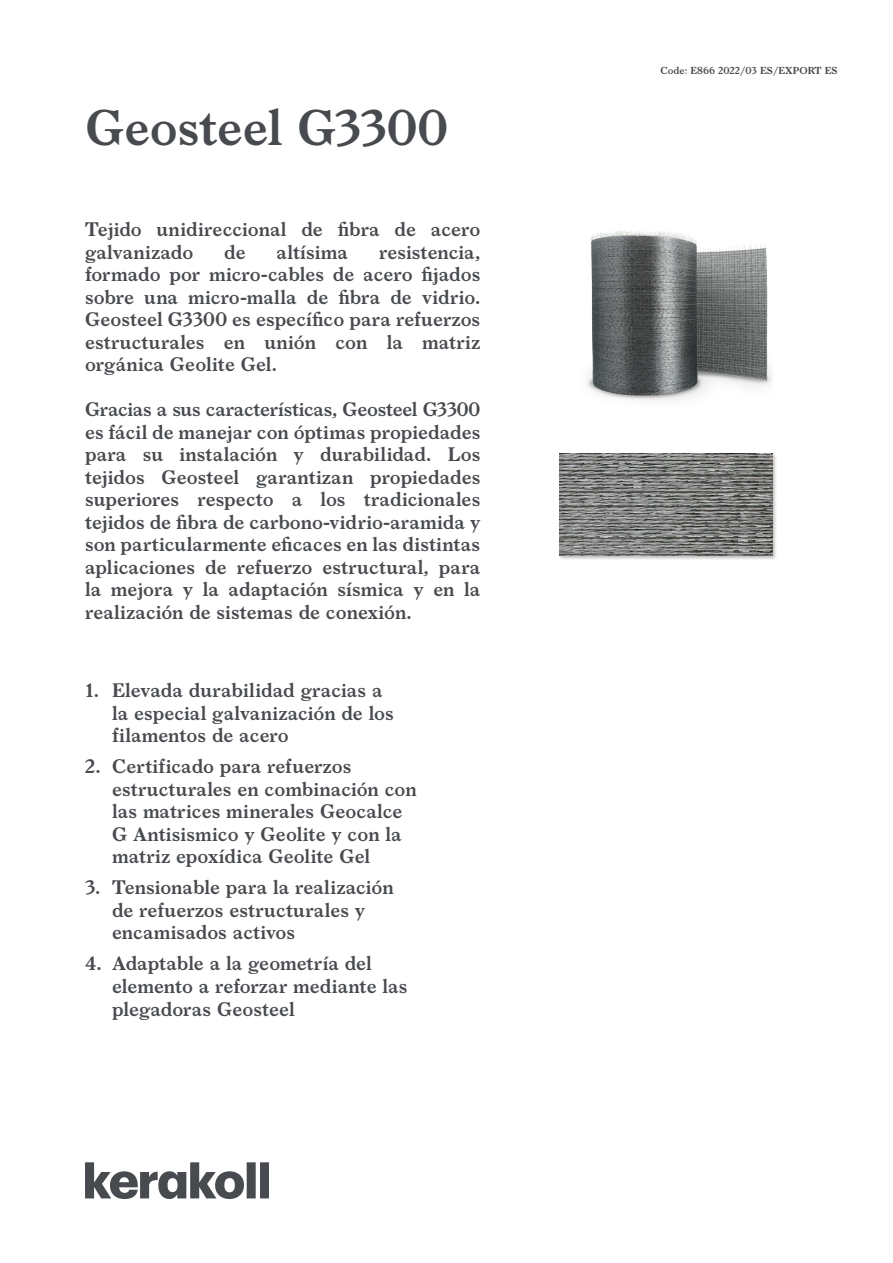
<style>
.page{position:relative;width:893px;height:1263px;background:#fff}
.page>*{position:absolute;margin:0;border:0;box-sizing:border-box;transform-origin:0 0}
.t1{font:600 48px "Larish Neue";letter-spacing:-.005em;color:#474a4e}
.t2{font:600 18.75px/22.5px "Larish Neue";color:#474a4e}
.t3{font:600 9.75px "Larish Neue";color:#474a4e}
</style>
<div class="page">
<svg style="left:85px;top:1162px;width:184px;height:37px"></svg>
<img style="left:587px;top:230px;width:185px;height:171px">
<div style="left:558px;top:452px;width:219px;height:108px;background:#231f20;opacity:.3"></div>
<img style="left:559px;top:453px;width:213px;height:102px">
<h1 class="t1" style="left:85px;top:91px;width:364px">Geosteel G3300</h1>
<p class="t2" style="left:85px;top:217px;width:397px">Tejido unidireccional de fibra de acero galvanizado</p>
<p class="t2" style="left:224px;top:239px;width:23px">de</p>
<p class="t2" style="left:277px;top:239px;width:73px">altísima</p>
<p class="t2" style="left:85px;top:239px;width:397px;text-align:justify;text-indent:294px">resistencia, formado por micro-cables de acero fijados sobre una micro-malla de fibra de vidrio.<br>Geosteel G3300 es específico para refuerzos estructurales en unión con la matriz orgánica Geolite Gel.</p>
<p class="t2" style="left:85px;top:397px;width:397px;text-align:justify">Gracias a sus características, Geosteel G3300 es fácil de manejar con óptimas propiedades para su instalación y durabilidad. Los tejidos Geosteel garantizan propiedades superiores respecto a los tradicionales tejidos de fibra de carbono-vidrio-aramida y son particularmente eficaces en las distintas aplicaciones de refuerzo estructural, para la mejora y la adaptación sísmica y en la realización de sistemas de conexión.</p>
<p class="t2" style="left:112px;top:678px;width:283px;text-indent:-27px">1. Elevada durabilidad gracias a la especial galvanización de los filamentos de acero</p>
<p class="t2" style="left:112px;top:754px;width:306px;text-indent:-27px">2. Certificado para refuerzos estructurales en combinación con las matrices minerales Geocalce<br>G Antisismico y Geolite y con la matriz epoxídica Geolite Gel</p>
<p class="t2" style="left:112px;top:875px;width:283px;text-indent:-27px">3. Tensionable para la realización de refuerzos estructurales y encamisados activos</p>
<p class="t2" style="left:112px;top:951px;width:297px;text-indent:-27px">4. Adaptable a la geometría del elemento a reforzar mediante las plegadoras Geosteel</p>
<p class="t3" style="left:660px;top:63px;width:179px">Code: E866 2022/03 ES/EXPORT ES</p>
</div>
